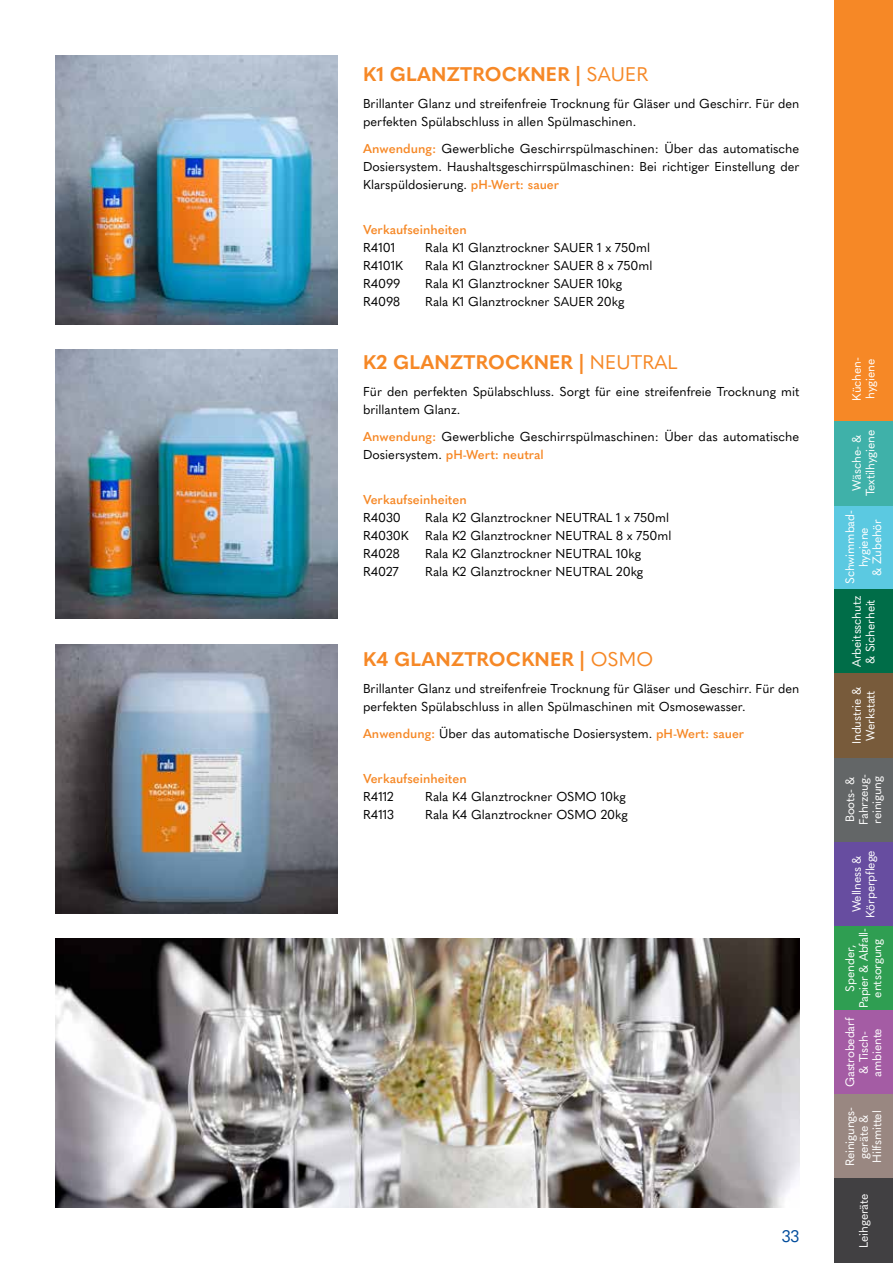
<style>
.page{position:relative;width:893px;height:1263px;background:#fff}
.page>*{position:absolute;margin:0;border:0;box-sizing:border-box;transform-origin:0 0}
.t1{font:700 19.5px "Quasimoda";letter-spacing:.01em;color:#f68826}
.t2{font:16.5px "Quasimoda";color:#004c9c}
.t3{font:12.75px/18px "Quasimoda";color:#000}
.t4{font:600 12.75px "Quasimoda";color:#f68826}
.t5{font:12px/13.5px "Quasimoda";letter-spacing:-.01em;color:#fff;text-align:center}
.s1{font-weight:400}
.s2{font-weight:600;color:#f68826}
</style>
<div class="page">
<img style="left:55px;top:644px;width:283px;height:269px">
<img style="left:55px;top:55px;width:283px;height:269px">
<img style="left:55px;top:350px;width:283px;height:269px">
<img style="left:55px;top:939px;width:744px;height:269px">
<div style="left:834px;top:337px;width:59px;height:84px;background:#f68826"></div>
<div style="left:834px;top:0;width:59px;height:344px;background:#f68826"></div>
<div style="left:834px;top:505px;width:59px;height:84px;background:#5bc9e1"></div>
<div style="left:834px;top:758px;width:59px;height:84px;background:#636667"></div>
<div style="left:834px;top:589px;width:59px;height:85px;background:#006d48"></div>
<div style="left:834px;top:842px;width:59px;height:84px;background:#674da0"></div>
<div style="left:834px;top:421px;width:59px;height:84px;background:#3fb1a9"></div>
<div style="left:834px;top:674px;width:59px;height:84px;background:#785b3b"></div>
<div style="left:834px;top:926px;width:59px;height:84px;background:#2f9e52"></div>
<div style="left:834px;top:1010px;width:59px;height:84px;background:#a45ca4"></div>
<div style="left:834px;top:1094px;width:59px;height:85px;background:#998781"></div>
<div style="left:834px;top:1179px;width:59px;height:84px;background:#414042"></div>
<h1 class="t1" style="left:363px;top:59px;width:287px">K1 GLANZTROCKNER | <span class="s1">SAUER</span></h1>
<p class="t3" style="left:363px;top:94px;width:438px">Brillanter Glanz und streifenfreie Trocknung für Gläser und Geschirr. Für den perfekten Spülabschluss in allen Spülmaschinen.</p>
<p class="t3" style="left:363px;top:139px;width:438px;text-align:justify"><span class="s2">Anwendung:</span> Gewerbliche Geschirrspülmaschinen: Über das automatische Dosiersystem. Haushaltsgeschirrspülmaschinen: Bei richtiger Einstellung der Klarspüldosierung. <span class="s2">pH-Wert: sauer</span></p>
<p class="t4" style="left:363px;top:220px;width:105px">Verkaufseinheiten</p>
<p class="t3" style="left:363px;top:238px;width:41px">R4101<br>R4101K<br>R4099<br>R4098</p>
<p class="t3" style="left:425px;top:238px;width:229px">Rala K1 Glanztrockner SAUER 1 x 750ml Rala K1 Glanztrockner SAUER 8 x 750ml Rala K1 Glanztrockner SAUER 10kg<br>Rala K1 Glanztrockner SAUER 20kg</p>
<h1 class="t1" style="left:363px;top:347px;width:316px">K2 GLANZTROCKNER | <span class="s1">NEUTRAL</span></h1>
<p class="t3" style="left:363px;top:382px;width:438px">Für den perfekten Spülabschluss. Sorgt für eine streifenfreie Trocknung mit brillantem Glanz.</p>
<p class="t3" style="left:363px;top:427px;width:438px"><span class="s2">Anwendung:</span> Gewerbliche Geschirrspülmaschinen: Über das automatische<br>Dosiersystem. <span class="s2">pH-Wert: neutral</span></p>
<p class="t4" style="left:363px;top:490px;width:105px">Verkaufseinheiten</p>
<p class="t3" style="left:363px;top:508px;width:47px">R4030<br>R4030K<br>R4028<br>R4027</p>
<p class="t3" style="left:425px;top:508px;width:248px">Rala K2 Glanztrockner NEUTRAL 1 x 750ml Rala K2 Glanztrockner NEUTRAL 8 x 750ml Rala K2 Glanztrockner NEUTRAL 10kg<br>Rala K2 Glanztrockner NEUTRAL 20kg</p>
<h1 class="t1" style="left:363px;top:644px;width:292px">K4 GLANZTROCKNER | <span class="s1">OSMO</span></h1>
<p class="t3" style="left:363px;top:679px;width:438px">Brillanter Glanz und streifenfreie Trocknung für Gläser und Geschirr. Für den perfekten Spülabschluss in allen Spülmaschinen mit Osmosewasser.</p>
<p class="t3" style="left:363px;top:724px;width:383px"><span class="s2">Anwendung:</span> Über das automatische Dosiersystem. <span class="s2">pH-Wert: sauer</span></p>
<p class="t4" style="left:363px;top:769px;width:105px">Verkaufseinheiten</p>
<p class="t3" style="left:363px;top:787px;width:32px">R4112<br>R4113</p>
<p class="t3" style="left:425px;top:787px;width:204px">Rala K4 Glanztrockner OSMO 10kg<br>Rala K4 Glanztrockner OSMO 20kg</p>
<p class="t2" style="left:782px;top:1224px;width:19px">33</p>
<p class="t5" style="left:849px;top:401px;width:45px;text-align:left;rotate:-90deg">Küchen&shy;hygiene</p>
<p class="t5" style="left:849px;top:496px;width:68px;rotate:-90deg">Wäsche- &amp;<br>Textilhygiene</p>
<p class="t5" style="left:842px;top:584px;width:75px;rotate:-90deg">Schwimmbad&shy;hygiene<br>&amp; Zubehör</p>
<p class="t5" style="left:849px;top:667px;width:73px;text-align:left;rotate:-90deg">Arbeitsschutz &amp; Sicherheit</p>
<p class="t5" style="left:849px;top:744px;width:59px;text-align:left;rotate:-90deg">Industrie &amp;<br>Werkstatt</p>
<p class="t5" style="left:842px;top:825px;width:52px;text-align:left;rotate:-90deg">Boots- &amp;<br>Fahrzeug&shy;reinigung</p>
<p class="t5" style="left:849px;top:918px;width:69px;rotate:-90deg">Wellness &amp;<br>Körperpflege</p>
<p class="t5" style="left:842px;top:1008px;width:82px;rotate:-90deg">Spender,<br>Papier &amp; Abfall&shy;entsorgung</p>
<p class="t5" style="left:842px;top:1087px;width:71px;rotate:-90deg">Gastrobedarf &amp; Tisch&shy;ambiente</p>
<p class="t5" style="left:842px;top:1166px;width:61px;rotate:-90deg">Reinigungs&shy;geräte &amp;<br>Hilfsmittel</p>
<p class="t5" style="left:856px;top:1248px;width:56px;rotate:-90deg">Leihgeräte</p>
</div>
